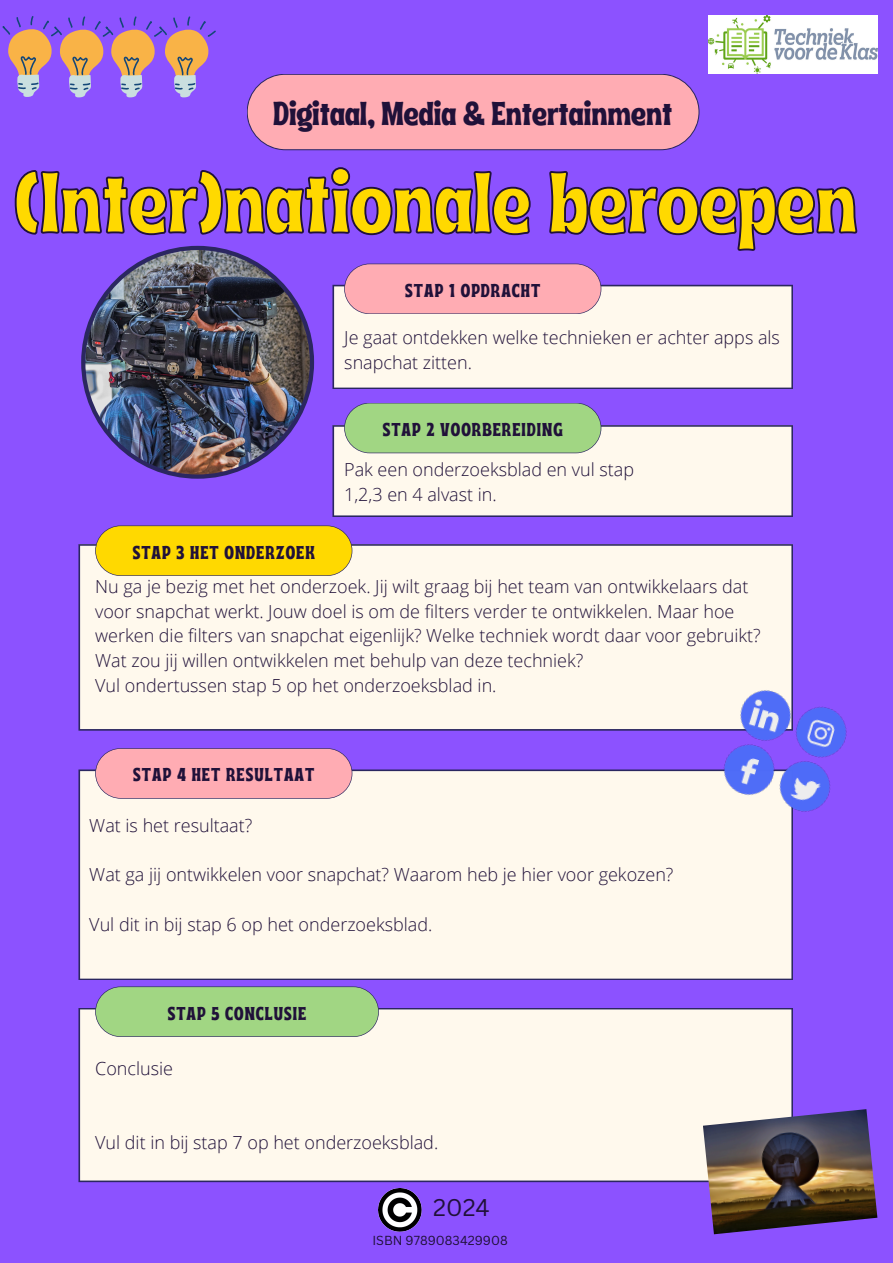
<style>
.page{position:relative;width:893px;height:1263px;background:#8c52ff}
.page>*{position:absolute;margin:0;border:0;box-sizing:border-box;transform-origin:0 0}
.t1{font:86.1px "Ayr Tropika Island Int";color:#ffd900}
.t2{font:33.08px "Ayr Tropika Island Int";color:#201139}
.t3{font:23.55px "Canva Sans";color:#201139}
.t4{font:18.6px "Ayr Tropika Island Int";letter-spacing:.055em;color:#201139}
.t5{font:300 18px/24.8px "Open Sans";color:#201139}
.t6{font:12.75px "Canva Sans";color:#201139}
</style>
<div class="page">
<div style="left:332px;top:285px;width:461px;height:104px;background:#fff9ed"></div>
<div style="left:78px;top:1008px;width:715px;height:174px;background:#fff9ed"></div>
<div style="left:78px;top:769px;width:715px;height:211px;background:#fff9ed"></div>
<div style="left:78px;top:544px;width:715px;height:187px;background:#fff9ed"></div>
<svg style="left:95px;top:525px;width:257px;height:51px"></svg>
<svg style="left:344px;top:264px;width:257px;height:50px"></svg>
<svg style="left:332px;top:403px;width:461px;height:114px"></svg>
<svg style="left:95px;top:748px;width:257px;height:51px"></svg>
<svg style="left:95px;top:986px;width:284px;height:51px"></svg>
<img style="left:81px;top:252px;width:233px;height:227px">
<svg style="left:14px;top:167px;width:844px;height:85px"></svg>
<div style="left:247px;top:74px;width:452px;height:76px;background:#ffacb3"></div>
<img style="left:709px;top:16px;width:168px;height:58px">
<img style="left:379px;top:1188px;width:43px;height:43px">
<img style="left:703px;top:669px;width:144px;height:165px">
<img style="left:703px;top:1109px;width:174px;height:125px">
<svg style="left:2px;top:16px;width:214px;height:82px"></svg>
<h4 class="t2" style="left:273px;top:82px;width:401px">Digitaal, Media &amp; Entertainment</h4>
<h1 class="t1" style="left:14px;top:121px;width:844px">(Inter)nationale beroepen</h1>
<p class="t4" style="left:405px;top:273px;width:137px">STAP 1 OPDRACHT</p>
<h5 class="t5" style="left:344px;top:324px;width:437px">Je gaat ontdekken welke technieken er achter apps als snapchat zitten.</h5>
<p class="t4" style="left:383px;top:412px;width:182px">STAP 2 VOORBEREIDING</p>
<p class="t4" style="left:133px;top:535px;width:184px">STAP 3 HET ONDERZOEK</p>
<h5 class="t5" style="left:344px;top:457px;width:291px">Pak een onderzoeksblad en vul stap<br>1,2,3 en 4 alvast in.</h5>
<h4 class="t5" style="left:95px;top:573px;width:667px">Nu ga je bezig met het onderzoek. Jij wilt graag bij het team van ontwikkelaars dat voor snapchat werkt. Jouw doel is om de filters verder te ontwikkelen. Maar hoe werken die filters van snapchat eigenlijk? Welke techniek wordt daar voor gebruikt?<br>Wat zou jij willen ontwikkelen met behulp van deze techniek?<br>Vul ondertussen stap 5 op het onderzoeksblad in.</h4>
<p class="t4" style="left:133px;top:757px;width:182px">STAP 4 HET RESULTAAT</p>
<h5 class="t5" style="left:89px;top:812px;width:165px">Wat is het resultaat?</h5>
<h5 class="t5" style="left:89px;top:862px;width:586px">Wat ga jij ontwikkelen voor snapchat? Waarom heb je hier voor gekozen?</h5>
<h4 class="t5" style="left:89px;top:911px;width:344px">Vul dit in bij stap 6 op het onderzoeksblad.</h4>
<p class="t4" style="left:168px;top:995px;width:140px">STAP 5 CONCLUSIE</p>
<h5 class="t5" style="left:95px;top:1056px;width:79px">Conclusie</h5>
<p class="t5" style="left:95px;top:1130px;width:344px">Vul dit in bij stap 7 op het onderzoeksblad.</p>
<h5 class="t3" style="left:433px;top:1191px;width:58px">2024</h5>
<h5 class="t6" style="left:372px;top:1231px;width:137px">ISBN 9789083429908</h5>
</div>
